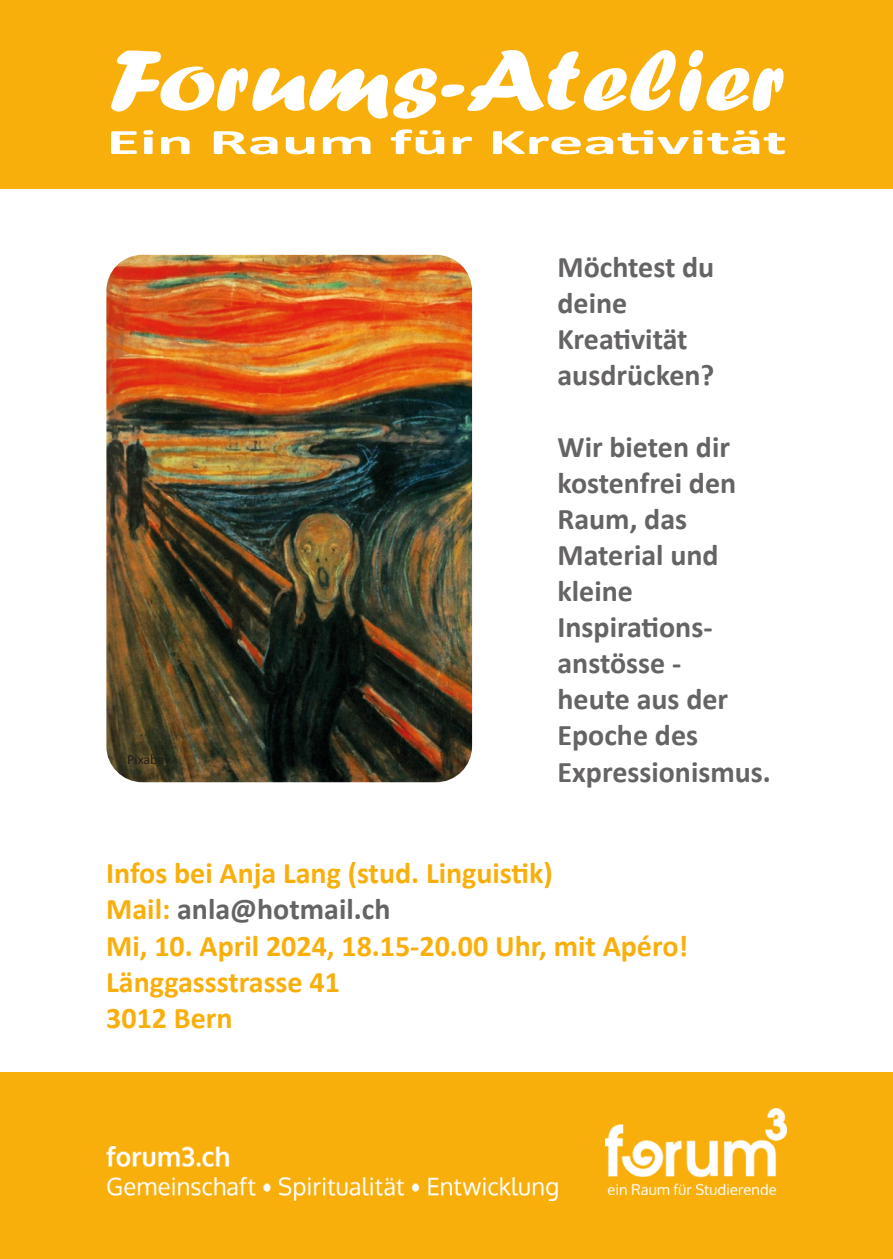
<style>
.page{position:relative;width:893px;height:1259px;background:#fff}
.page>*{position:absolute;margin:0;border:0;box-sizing:border-box;transform-origin:0 0}
.t1{font:90px "Forte";color:#fff;scale:1.2 1}
.t2{font:700 36px "Calibri";color:#fff;scale:1.91 1}
.t3{font:700 30px/36px "Calibri";color:#656363}
.t4{font:700 30px "Calibri";color:#f9af0b}
.t5{font:14.1px "Calibri";color:#1d1d1b}
.s1{color:#f9af0b}
</style>
<div class="page">
<div style="left:0;top:0;width:893px;height:188px;background:#f9af0b"></div>
<div style="left:0;top:1073px;width:893px;height:186px;background:#f9af0b"></div>
<img style="left:106px;top:1146px;width:451px;height:55px">
<img style="left:605px;top:1108px;width:182px;height:86px">
<img style="left:106px;top:255px;width:366px;height:527px">
<p class="t1" style="left:108px;top:28px;width:566px">Forums-Atelier</p>
<p class="t2" style="left:106px;top:117px;width:358px">Ein Raum für Kreativität</p>
<p class="t5" style="left:127px;top:750px;width:45px">Pixabay</p>
<p class="t3" style="left:557px;top:249px;width:158px">Möchtest du</p>
<p class="t3" style="left:557px;top:285px;width:71px">deine</p>
<p class="t3" style="left:557px;top:321px;width:132px">Kreativität</p>
<p class="t3" style="left:557px;top:357px;width:158px">ausdrücken?</p>
<p class="t3" style="left:557px;top:429px;width:174px">Wir bieten dir</p>
<p class="t3" style="left:557px;top:465px;width:180px">kostenfrei den<br>Raum, das</p>
<p class="t3" style="left:557px;top:537px;width:163px">Material und kleine</p>
<p class="t3" style="left:557px;top:609px;width:157px">Inspirations-</p>
<p class="t3" style="left:557px;top:645px;width:125px">anstösse -</p>
<p class="t3" style="left:557px;top:681px;width:172px">heute aus der<br>Epoche des</p>
<p class="t3" style="left:557px;top:753px;width:215px">Expressionismus.</p>
<p class="t4" style="left:106px;top:852px;width:448px">Infos bei Anja Lang (stud. Linguistik)</p>
<p class="t3" style="left:106px;top:891px;width:286px"><span class="s1">Mail:</span> anla@hotmail.ch</p>
<p class="t4" style="left:106px;top:924px;width:583px">Mi, 10. April 2024, 18.15-20.00 Uhr, mit Apéro!</p>
<p class="t4" style="left:106px;top:960px;width:235px">Länggassstrasse 41</p>
<p class="t4" style="left:106px;top:996px;width:128px">3012 Bern</p>
</div>
